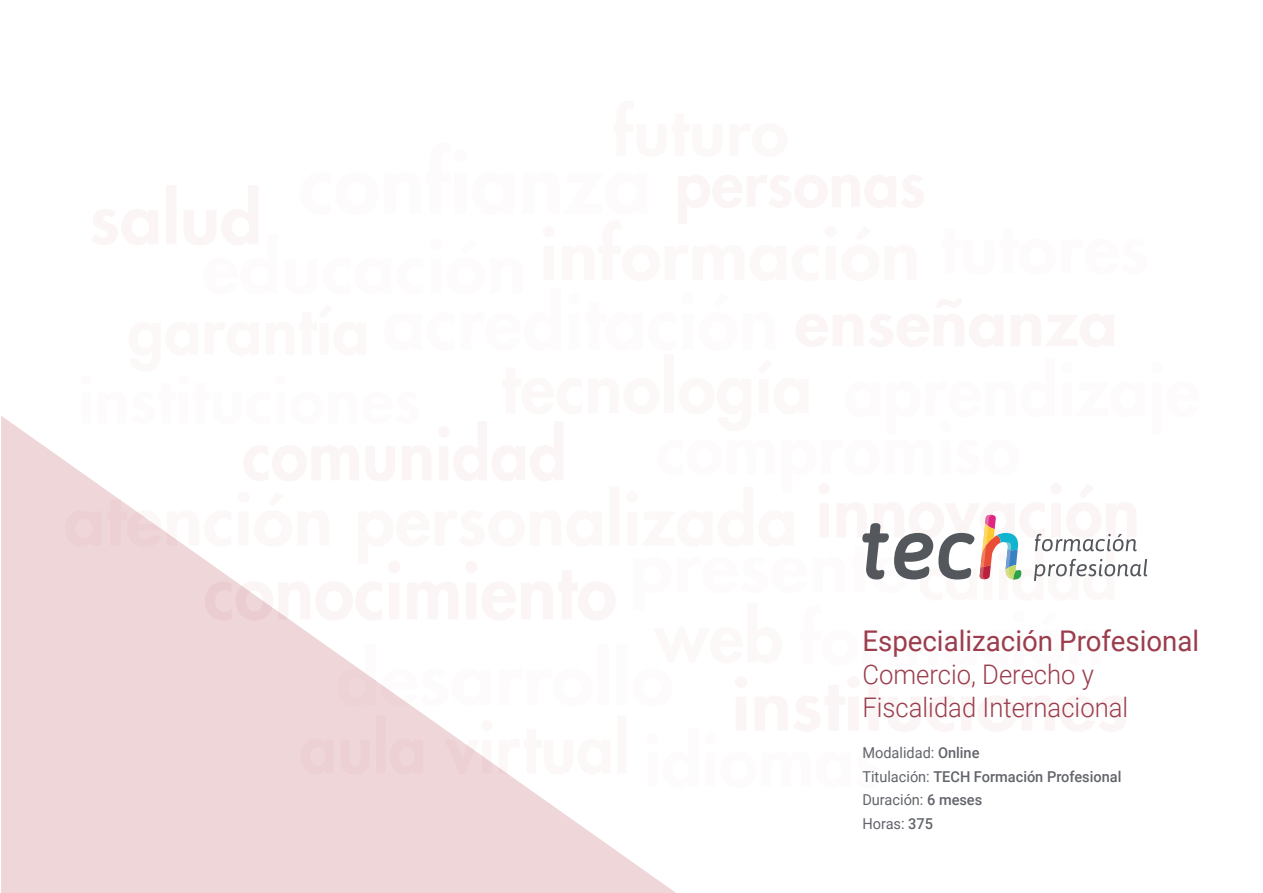
<style>
.page{position:relative;width:1263px;height:893px;background:#fff}
.page>*{position:absolute;margin:0;border:0;box-sizing:border-box;transform-origin:0 0}
.t1{font:28.5px "Roboto";color:#9b3d4d}
.t2{font:300 27px/33px "Roboto";color:#9b3d4d;scale:.95 1}
.t3{font:500 15px/23.7px "Roboto";color:#61646a}
.s1{font-weight:400}
</style>
<div class="page">
<svg style="left:1px;top:416px;width:675px;height:477px;fill:#efd6d9"></svg>
<svg style="left:65px;top:416px;width:1083px;height:372px"></svg>
<h1 class="t1" style="left:862px;top:621px;width:338px">Especialización Profesional</h1>
<h2 class="t2" style="left:862px;top:657px;width:281px">Comercio, Derecho y<br>Fiscalidad Internacional</h2>
<p class="t3" style="left:862px;top:740px;width:261px"><span class="s1">Modalidad:</span> Online<br><span class="s1">Titulación:</span> TECH Formación Profesional<br><span class="s1">Duración:</span> 6 meses<br><span class="s1">Horas:</span> 375</p>
</div>
